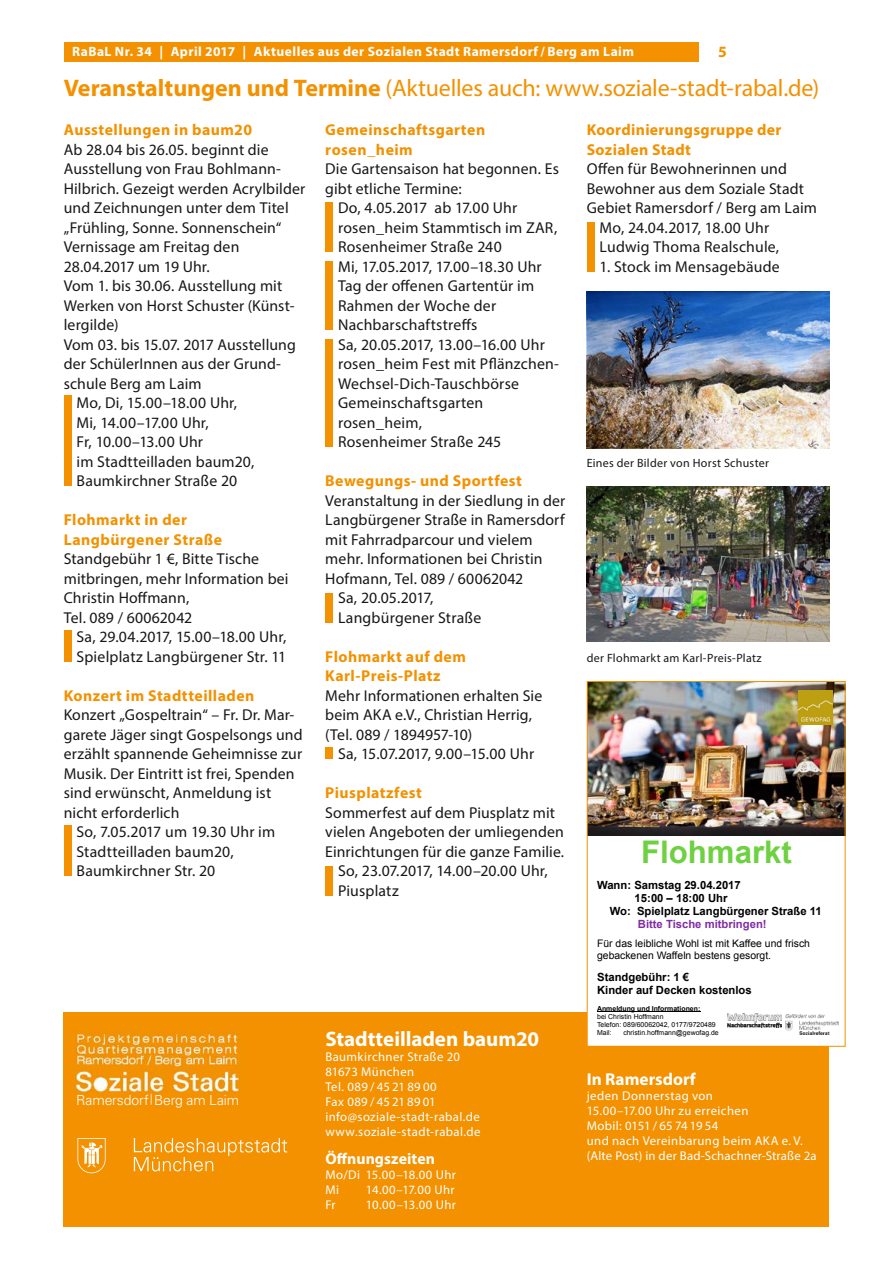
<style>
.page{position:relative;width:893px;height:1263px;background:#fff}
.page>*{position:absolute;margin:0;border:0;box-sizing:border-box;transform-origin:0 0}
.t1{font:700 31.2px "Arial";color:#6ed142}
.t2{font:24px "Myriad Pro";letter-spacing:-.005em;color:#f39100}
.t3{font:700 21px "Myriad Pro";letter-spacing:-.005em;color:#fff}
.t4{font:700 17.25px "Myriad Pro";color:#fff}
.t5{font:15.75px/19.5px "Myriad Pro";letter-spacing:.01em;color:#181716}
.t6{font:700 15.75px/19.5px "Myriad Pro";letter-spacing:.03em;color:#f39100}
.t7{font:700 15.75px "Myriad Pro";letter-spacing:.005em;color:#fff}
.t8{font:300 13.95px "Univers LT";letter-spacing:-.005em;color:#fff}
.t9{font:700 13.5px "Myriad Pro";letter-spacing:.035em;color:#fff}
.t10{font:12.75px/15px "Myriad Pro";letter-spacing:.03em;color:#fff}
.t11{font:12px "Myriad Pro";letter-spacing:.025em;color:#181716}
.t12{font:700 11.25px/12.9px "Arial";color:#000}
.t13{font:700 11.25px "Arial";color:#812ca4}
.t14{font:10.35px/12px "Arial";color:#000}
.t15{font:6.9px/7.9px "Arial";color:#000}
.t16{font:700 6.9px "Arial";color:#000}
.s1{font-weight:700}
.s2{color:#f39100}
.s3{font-size:13.8px}
</style>
<div class="page">
<div style="left:64px;top:43px;width:634px;height:19px;background:#f39100"></div>
<div style="left:64px;top:1013px;width:765px;height:214px;background:#f39100"></div>
<svg style="left:134px;top:1138px;width:153px;height:33px"></svg>
<svg style="left:77px;top:1138px;width:29px;height:35px"></svg>
<img style="left:73px;top:1030px;width:167px;height:63px">
<div style="left:64px;top:396px;width:7px;height:90px;background:#f39100"></div>
<div style="left:64px;top:630px;width:7px;height:32px;background:#f39100"></div>
<div style="left:64px;top:826px;width:7px;height:50px;background:#f39100"></div>
<div style="left:325px;top:593px;width:8px;height:30px;background:#f39100"></div>
<div style="left:325px;top:747px;width:8px;height:12px;background:#f39100"></div>
<div style="left:325px;top:866px;width:8px;height:30px;background:#f39100"></div>
<div style="left:325px;top:203px;width:8px;height:49px;background:#f39100"></div>
<div style="left:587px;top:222px;width:7px;height:50px;background:#f39100"></div>
<div style="left:325px;top:261px;width:8px;height:69px;background:#f39100"></div>
<div style="left:325px;top:339px;width:8px;height:108px;background:#f39100"></div>
<img style="left:587px;top:291px;width:242px;height:158px">
<div style="left:587px;top:681px;width:258px;height:365px;background:#fff"></div>
<img style="left:589px;top:683px;width:254px;height:153px">
<hr style="left:597px;top:1011px;width:103px;height:1px;background:#000">
<img style="left:798px;top:690px;width:34px;height:34px">
<img style="left:727px;top:1014px;width:55px;height:14px">
<img style="left:786px;top:1014px;width:53px;height:20px">
<div style="left:587px;top:681px;width:258px;height:366px;border:1px solid #f39100"></div>
<img style="left:587px;top:486px;width:242px;height:155px">
<p class="t9" style="left:72px;top:43px;width:563px">RaBaL Nr. 34 | April 2017 | Aktuelles aus der Sozialen Stadt Ramersdorf / Berg am Laim</p>
<p class="t6" style="left:718px;top:42px;width:10px">5</p>
<h2 class="t2" style="left:64px;top:73px;width:757px"><span class="s1">Veranstaltungen und Termine</span> (Aktuelles auch: www.soziale-stadt-rabal.de)</h2>
<p class="t6" style="left:64px;top:119px;width:190px">Ausstellungen in baum20</p>
<p class="t5" style="left:64px;top:139px;width:243px">Ab 28.04 bis 26.05. beginnt die<br>Ausstellung von Frau Bohlmann-<br>Hilbrich. Gezeigt werden Acrylbilder und Zeichnungen unter dem Titel „Frühling, Sonne. Sonnenschein“<br>Vernissage am Freitag den<br>28.04.2017 um 19 Uhr.<br>Vom 1. bis 30.06. Ausstellung mit<br>Werken von Horst Schuster (Künst&shy;lergilde)<br>Vom 03. bis 15.07. 2017 Ausstellung der SchülerInnen aus der Grund&shy;schule Berg am Laim</p>
<p class="t5" style="left:77px;top:393px;width:162px;text-indent:-13px"><span class="s2">–</span> Mo, Di, 15.00–18.00 Uhr,<br>Mi, 14.00–17.00 Uhr,<br>Fr, 10.00–13.00 Uhr</p>
<p class="t5" style="left:64px;top:451px;width:192px;text-align:center"><span class="s2">–</span> im Stadtteilladen baum20,<br>Baumkirchner Straße 20</p>
<p class="t6" style="left:64px;top:509px;width:160px">Flohmarkt in der<br>Langbürgener Straße</p>
<p class="t5" style="left:64px;top:549px;width:226px">Standgebühr 1 €, Bitte Tische mitbringen, mehr Information bei<br>Christin Hoffmann,<br>Tel. 089 / 60062042</p>
<p class="t5" style="left:64px;top:627px;width:224px;text-align:right"><span class="s2">–</span> Sa, 29.04.2017, 15.00–18.00 Uhr,<br>Spielplatz Langbürgener Str. 11</p>
<p class="t6" style="left:64px;top:685px;width:192px">Konzert im Stadtteilladen</p>
<p class="t5" style="left:64px;top:705px;width:240px">Konzert „Gospeltrain“ – Fr. Dr. Mar&shy;garete Jäger singt Gospelsongs und erzählt spannende Geheimnisse zur<br>Musik. Der Eintritt ist frei, Spenden sind erwünscht, Anmeldung ist nicht erforderlich</p>
<p class="t5" style="left:77px;top:822px;width:200px;text-indent:-13px"><span class="s2">–</span> So, 7.05.2017 um 19.30 Uhr im<br>Stadtteilladen baum20,<br>Baumkirchner Str. 20</p>
<p class="t6" style="left:325px;top:119px;width:161px">Gemeinschaftsgarten rosen_heim</p>
<p class="t5" style="left:325px;top:159px;width:235px">Die Gartensaison hat begonnen. Es gibt etliche Termine:</p>
<p class="t5" style="left:338px;top:198px;width:222px;text-indent:-13px"><span class="s2">–</span> Do, 4.05.2017 ab 17.00 Uhr rosen_heim Stammtisch im ZAR,<br>Rosenheimer Straße 240<br>Mi, 17.05.2017, 17.00–18.30 Uhr<br>Tag der offenen Gartentür im<br>Rahmen der Woche der<br>Nachbarschaftstreffs<br>Sa, 20.05.2017, 13.00–16.00 Uhr rosen_heim Fest mit Pflänzchen-<br>Wechsel-Dich-Tauschbörse<br>Gemeinschaftsgarten rosen_heim,<br>Rosenheimer Straße 245</p>
<p class="t6" style="left:325px;top:470px;width:198px">Bewegungs- und Sportfest</p>
<p class="t5" style="left:325px;top:490px;width:242px">Veranstaltung in der Siedlung in der Langbürgener Straße in Ramersdorf mit Fahrradparcour und vielem mehr. Informationen bei Christin Hofmann, Tel. 089 / 60062042</p>
<p class="t5" style="left:338px;top:588px;width:145px;text-indent:-13px"><span class="s2">–</span> Sa, 20.05.2017,<br>Langbürgener Straße</p>
<p class="t6" style="left:325px;top:646px;width:142px">Flohmarkt auf dem<br>Karl-Preis-Platz</p>
<p class="t5" style="left:325px;top:685px;width:219px">Mehr Informationen erhalten Sie beim AKA e.V., Christian Herrig, (Tel. 089 / 1894957-10)</p>
<p class="t5" style="left:325px;top:744px;width:210px"><span class="s2">–</span> Sa, 15.07.2017, 9.00–15.00 Uhr</p>
<p class="t6" style="left:325px;top:782px;width:98px">Piusplatzfest</p>
<p class="t5" style="left:325px;top:802px;width:240px">Sommerfest auf dem Piusplatz mit vielen Angeboten der umliegenden<br>Einrichtungen für die ganze Familie.</p>
<p class="t5" style="left:338px;top:861px;width:211px;text-indent:-13px"><span class="s2">–</span> So, 23.07.2017, 14.00–20.00 Uhr,<br>Piusplatz</p>
<p class="t8" style="left:76px;top:1091px;width:164px">Ramersdorf<sup>|</sup><span class="s3">Berg am Laim</span></p>
<h3 class="t3" style="left:325px;top:1025px;width:215px">Stadtteilladen baum20</h3>
<p class="t10" style="left:325px;top:1049px;width:157px">Baumkirchner Straße 20<br>81673 München<br>Tel. 089 / 45 21 89 00<br>Fax 089 / 45 21 89 01 info@soziale-stadt-rabal.de www.soziale-stadt-rabal.de</p>
<p class="t7" style="left:325px;top:1148px;width:111px">Öffnungszeiten</p>
<p class="t10" style="left:325px;top:1167px;width:132px">Mo/Di 15.00–18.00 Uhr<br>Mi</p>
<p class="t10" style="left:366px;top:1182px;width:90px">14.00–17.00 Uhr</p>
<p class="t10" style="left:325px;top:1197px;width:12px">Fr</p>
<p class="t10" style="left:366px;top:1197px;width:92px">10.00–13.00 Uhr</p>
<p class="t6" style="left:587px;top:119px;width:196px">Koordinierungsgruppe der<br>Sozialen Stadt</p>
<p class="t5" style="left:587px;top:159px;width:232px">Offen für Bewohnerinnen und<br>Bewohner aus dem Soziale Stadt<br>Gebiet Ramersdorf / Berg am Laim</p>
<p class="t5" style="left:587px;top:217px;width:184px"><span class="s2">–</span> Mo, 24.04.2017, 18.00 Uhr</p>
<p class="t5" style="left:587px;top:237px;width:194px"><span class="s2">–</span> Ludwig Thoma Realschule,</p>
<p class="t5" style="left:600px;top:256px;width:182px">1. Stock im Mensagebäude</p>
<p class="t11" style="left:587px;top:455px;width:184px">Eines der Bilder von Horst Schuster</p>
<p class="t11" style="left:587px;top:650px;width:176px">der Flohmarkt am Karl-Preis-Platz</p>
<h1 class="t1" style="left:641px;top:831px;width:152px">Flohmarkt</h1>
<p class="t12" style="left:597px;top:879px;width:145px">Wann: Samstag 29.04.2017</p>
<p class="t12" style="left:635px;top:892px;width:94px">15:00 – 18:00 Uhr</p>
<p class="t12" style="left:610px;top:905px;width:214px">Wo: Spielplatz Langbürgener Straße 11</p>
<p class="t13" style="left:638px;top:917px;width:130px">Bitte Tische mitbringen!</p>
<p class="t14" style="left:597px;top:937px;width:214px">Für das leibliche Wohl ist mit Kaffee und frisch gebackenen Waffeln bestens gesorgt.</p>
<p class="t12" style="left:597px;top:971px;width:156px">Standgebühr: 1 €<br>Kinder auf Decken kostenlos</p>
<p class="t16" style="left:597px;top:1004px;width:105px">Anmeldung und Informationen:</p>
<p class="t15" style="left:597px;top:1012px;width:120px">bei Christin Hoffmann<br>Telefon: 089/60062042, 0177/9720489<br>Mail:</p>
<p class="t15" style="left:623px;top:1028px;width:97px">christin.hoffmann@gewofag.de</p>
<p class="t4" style="left:587px;top:1067px;width:111px">In Ramersdorf</p>
<p class="t10" style="left:587px;top:1088px;width:231px">jeden Donnerstag von<br>15.00–17.00 Uhr zu erreichen<br>Mobil: 0151 / 65 74 19 54<br>und nach Vereinbarung beim AKA e. V. (Alte Post) in der Bad-Schachner-Straße 2a</p>
</div>
